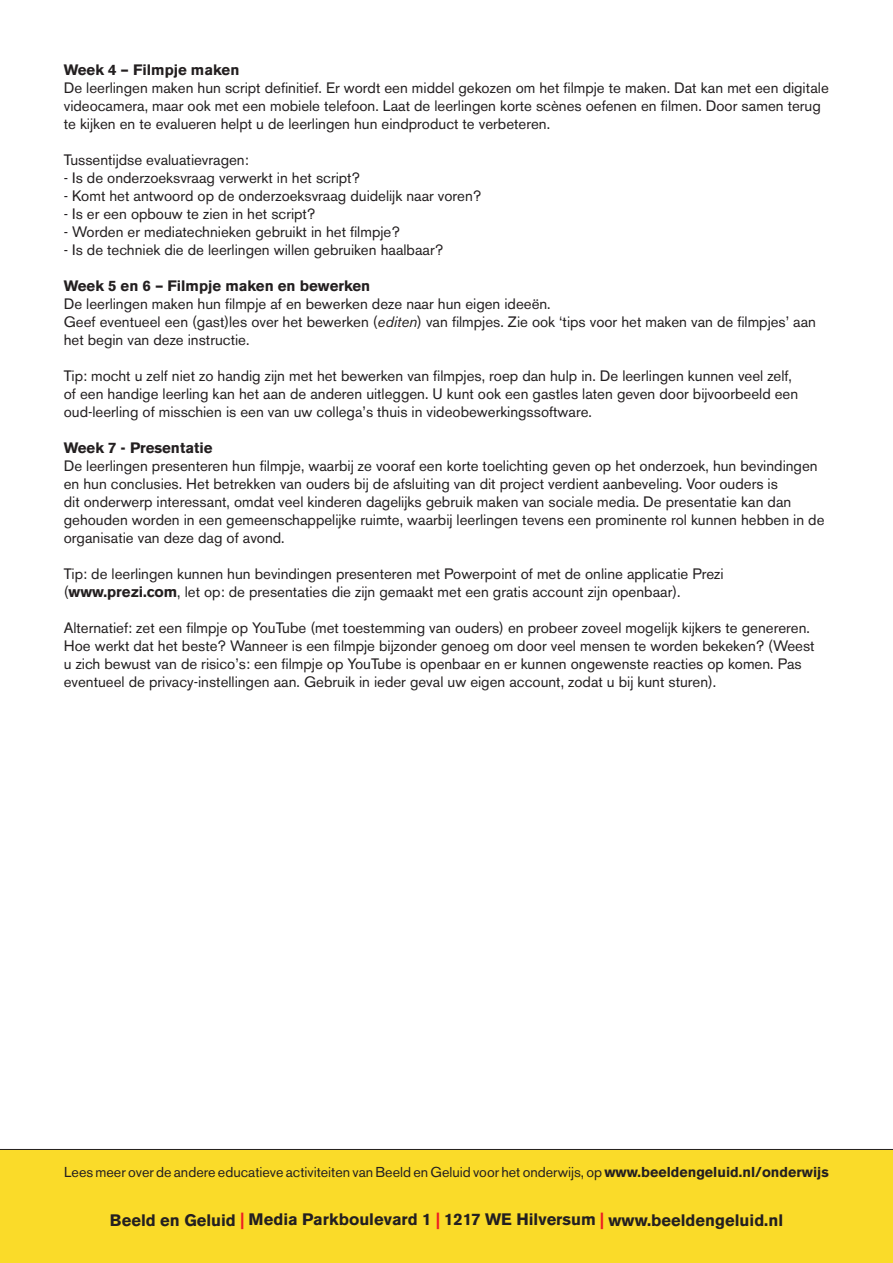
<style>
.page{position:relative;width:893px;height:1263px;background:#fff}
.page>*{position:absolute;margin:0;border:0;box-sizing:border-box;transform-origin:0 0}
.t1{font:700 16.5px "Akzidenz Grotesk BE";color:#231f20}
.t2{font:15px/18px "Akzidenz Grotesk BE";color:#231f20}
.t3{font:700 15px "Akzidenz Grotesk BE";color:#231f20}
.t4{font:14.25px "Akzidenz Grotesk BE";color:#231f20}
.s1{font-style:italic}
.s2{font-weight:700}
.s3{color:#ee1d23}
</style>
<div class="page">
<div style="left:0;top:1149px;width:893px;height:114px;background:#fadb29"></div>
<p class="t3" style="left:64px;top:61px;width:177px">Week 4 – Filmpje maken</p>
<p class="t2" style="left:64px;top:79px;width:767px">De leerlingen maken hun script definitief. Er wordt een middel gekozen om het filmpje te maken. Dat kan met een digitale videocamera, maar ook met een mobiele telefoon. Laat de leerlingen korte scènes oefenen en filmen. Door samen terug te kijken en te evalueren helpt u de leerlingen hun eindproduct te verbeteren.</p>
<p class="t2" style="left:64px;top:151px;width:187px">Tussentijdse evaluatievragen:</p>
<p class="t2" style="left:64px;top:169px;width:298px">- Is de onderzoeksvraag verwerkt in het script?</p>
<p class="t2" style="left:64px;top:187px;width:419px">- Komt het antwoord op de onderzoeksvraag duidelijk naar voren?</p>
<p class="t2" style="left:64px;top:205px;width:253px">- Is er een opbouw te zien in het script?</p>
<p class="t2" style="left:64px;top:223px;width:337px">- Worden er mediatechnieken gebruikt in het filmpje?</p>
<p class="t2" style="left:64px;top:241px;width:381px">- Is de techniek die de leerlingen willen gebruiken haalbaar?</p>
<p class="t3" style="left:64px;top:277px;width:308px">Week 5 en 6 – Filmpje maken en bewerken</p>
<p class="t2" style="left:64px;top:295px;width:754px">De leerlingen maken hun filmpje af en bewerken deze naar hun eigen ideeën.<br>Geef eventueel een (gast)les over het bewerken (<span class="s1">editen</span>) van filmpjes. Zie ook ‘tips voor het maken van de filmpjes’ aan het begin van deze instructie.</p>
<p class="t2" style="left:64px;top:367px;width:736px">Tip: mocht u zelf niet zo handig zijn met het bewerken van filmpjes, roep dan hulp in. De leerlingen kunnen veel zelf, of een handige leerling kan het aan de anderen uitleggen. U kunt ook een gastles laten geven door bijvoorbeeld een oud-leerling of misschien is een van uw collega’s thuis in videobewerkingssoftware.</p>
<p class="t3" style="left:64px;top:439px;width:150px">Week 7 - Presentatie</p>
<p class="t2" style="left:64px;top:457px;width:762px">De leerlingen presenteren hun filmpje, waarbij ze vooraf een korte toelichting geven op het onderzoek, hun bevindingen en hun conclusies. Het betrekken van ouders bij de afsluiting van dit project verdient aanbeveling. Voor ouders is<br>dit onderwerp interessant, omdat veel kinderen dagelijks gebruik maken van sociale media. De presentatie kan dan gehouden worden in een gemeenschappelijke ruimte, waarbij leerlingen tevens een prominente rol kunnen hebben in de organisatie van deze dag of avond.</p>
<p class="t2" style="left:64px;top:565px;width:661px">Tip: de leerlingen kunnen hun bevindingen presenteren met Powerpoint of met de online applicatie Prezi (<span class="s2">www.prezi.com</span>, let op: de presentaties die zijn gemaakt met een gratis account zijn openbaar).</p>
<p class="t2" style="left:64px;top:619px;width:752px">Alternatief: zet een filmpje op YouTube (met toestemming van ouders) en probeer zoveel mogelijk kijkers te genereren.<br>Hoe werkt dat het beste? Wanneer is een filmpje bijzonder genoeg om door veel mensen te worden bekeken? (Weest u zich bewust van de risico’s: een filmpje op YouTube is openbaar en er kunnen ongewenste reacties op komen. Pas eventueel de privacy-instellingen aan. Gebruik in ieder geval uw eigen account, zodat u bij kunt sturen).</p>
<p class="t4" style="left:64px;top:1164px;width:766px">Lees meer over de andere educatieve activiteiten van Beeld en Geluid voor het onderwijs, op <span class="s2">www.beeldengeluid.nl/onderwijs</span></p>
<p class="t1" style="left:110px;top:1209px;width:675px">Beeld en Geluid <span class="s3">|</span> Media Parkboulevard 1 <span class="s3">|</span> 1217 WE Hilversum <span class="s3">|</span> www.beeldengeluid.nl</p>
</div>
